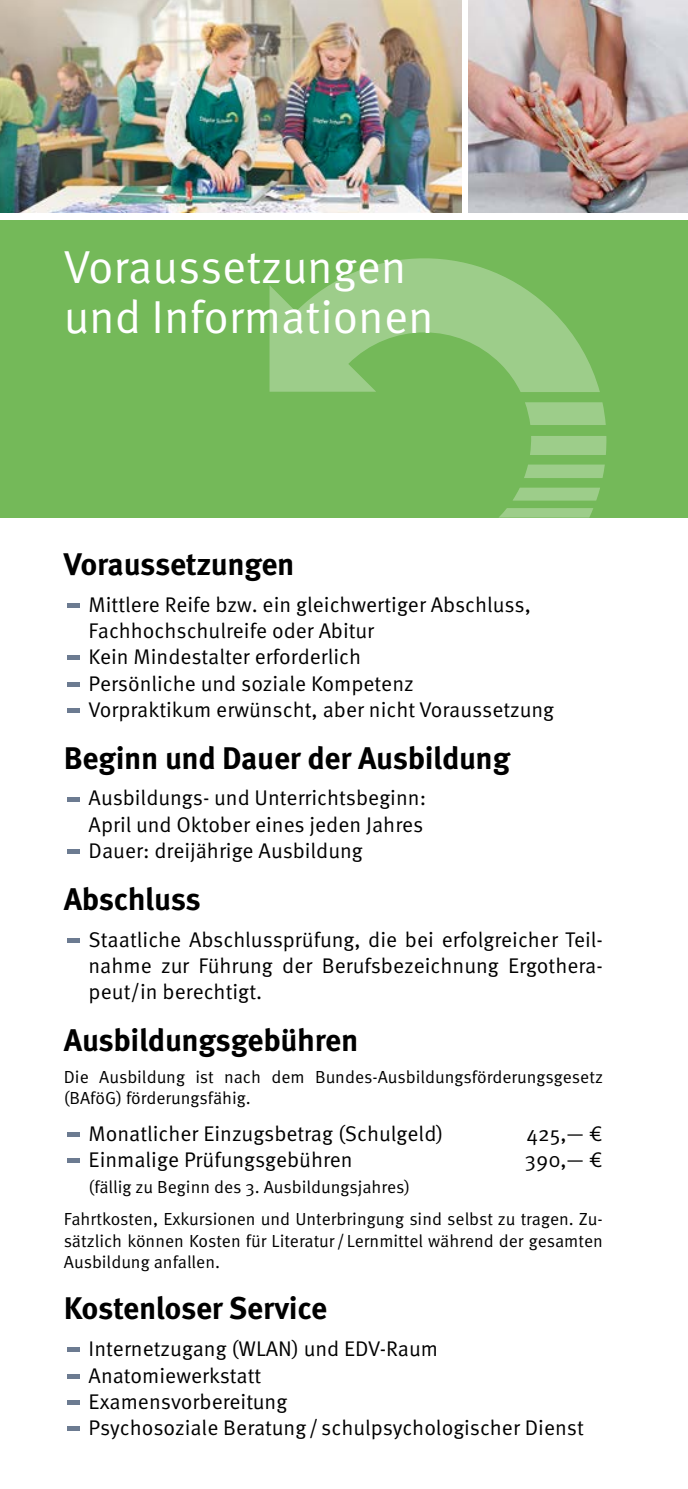
<style>
.page{position:relative;width:688px;height:1489px;background:#fff}
.page>*{position:absolute;margin:0;border:0;box-sizing:border-box;transform-origin:0 0}
.Text_8_5pt_Aufzählun{font:63.75px "Meta OT Norm";color:#6c7b91}
.Head_1_-_18_5pt{font:46.25px/50px "Meta OT Norm";color:#fff}
.Head_2_-_12_5pt{font:700 31.25px "Meta OT";letter-spacing:-.01em;color:#000}
.Text_8_5pt_Aufzählun-2{font:21.25px/26.2px "Meta OT Norm";color:#000}
.Text_7pt_Block{font:17.5px/21.2px "Meta OT Norm";color:#000}
.Text_8_5pt_Aufzählun-3{font:17.5px "Meta OT Norm";color:#000}
</style>
<div class="page">
<div style="left:0;top:220px;width:687px;height:297px;background:#74b959"></div>
<svg style="left:530px;top:436px;width:76px;height:19px"></svg>
<svg style="left:513px;top:487px;width:87px;height:13px"></svg>
<svg style="left:499px;top:508px;width:94px;height:9px"></svg>
<svg style="left:524px;top:464px;width:80px;height:14px"></svg>
<svg style="left:525px;top:402px;width:80px;height:23px;background:#9acb87"></svg>
<svg style="left:269px;top:258px;width:330px;height:134px;fill:#9dcd8a"></svg>
<img style="left:468px;top:0;width:219px;height:213px">
<img style="left:0;top:0;width:461px;height:213px">
<p class="Head_1_-_18_5pt" style="left:64px;top:242px;width:371px">Voraussetzungen und Informationen</p>
<p class="Head_2_-_12_5pt" style="left:64px;top:544px;width:232px">Voraussetzungen</p>
<p class="Text_8_5pt_Aufzählun" style="left:64px;top:562px;width:21px">-</p>
<p class="Text_8_5pt_Aufzählun-2" style="left:89px;top:591px;width:443px">Mittlere Reife bzw. ein gleichwertiger Abschluss,<br>Fachhochschulreife oder Abitur</p>
<p class="Text_8_5pt_Aufzählun" style="left:64px;top:614px;width:21px">-</p>
<p class="Text_8_5pt_Aufzählun-2" style="left:89px;top:644px;width:274px">Kein Mindestalter erforderlich</p>
<p class="Text_8_5pt_Aufzählun" style="left:64px;top:640px;width:21px">-</p>
<p class="Text_8_5pt_Aufzählun-2" style="left:89px;top:670px;width:327px">Persönliche und soziale Kompetenz</p>
<p class="Text_8_5pt_Aufzählun" style="left:64px;top:667px;width:21px">-</p>
<p class="Text_8_5pt_Aufzählun-2" style="left:89px;top:696px;width:467px">Vorpraktikum erwünscht, aber nicht Voraussetzung</p>
<p class="Head_2_-_12_5pt" style="left:64px;top:737px;width:448px">Beginn und Dauer der Ausbildung</p>
<p class="Text_8_5pt_Aufzählun" style="left:64px;top:755px;width:21px">-</p>
<p class="Text_8_5pt_Aufzählun-2" style="left:89px;top:785px;width:339px">Ausbildungs- und Unterrichtsbeginn:<br>April und Oktober eines jeden Jahres</p>
<p class="Text_8_5pt_Aufzählun" style="left:64px;top:808px;width:21px">-</p>
<p class="Text_8_5pt_Aufzählun-2" style="left:89px;top:837px;width:275px">Dauer: dreijährige Ausbildung</p>
<p class="Head_2_-_12_5pt" style="left:64px;top:879px;width:138px">Abschluss</p>
<p class="Text_8_5pt_Aufzählun" style="left:64px;top:896px;width:21px">-</p>
<p class="Text_8_5pt_Aufzählun-2" style="left:89px;top:926px;width:515px;text-align:justify">Staatliche Abschlussprüfung, die bei erfolgreicher Teil&shy;nahme zur Führung der Berufsbezeichnung Ergothera&shy;peut/in berechtigt.</p>
<p class="Head_2_-_12_5pt" style="left:64px;top:1020px;width:296px">Ausbildungsgebühren</p>
<p class="Text_7pt_Block" style="left:64px;top:1066px;width:540px">Die Ausbildung ist nach dem Bundes-Ausbildungsförderungsgesetz (BAföG) förderungsfähig.</p>
<p class="Text_8_5pt_Aufzählun" style="left:64px;top:1090px;width:21px">-</p>
<p class="Text_8_5pt_Aufzählun-2" style="left:89px;top:1120px;width:356px">Monatlicher Einzugsbetrag (Schulgeld)</p>
<p class="Text_8_5pt_Aufzählun-2" style="left:526px;top:1120px;width:78px">425,— €</p>
<p class="Text_8_5pt_Aufzählun" style="left:64px;top:1117px;width:21px">-</p>
<p class="Text_8_5pt_Aufzählun-2" style="left:89px;top:1146px;width:265px">Einmalige Prüfungsgebühren</p>
<p class="Text_8_5pt_Aufzählun-2" style="left:525px;top:1146px;width:79px">390,— €</p>
<p class="Text_8_5pt_Aufzählun-3" style="left:89px;top:1176px;width:323px">(fällig zu Beginn des 3. Ausbildungsjahres)</p>
<p class="Text_7pt_Block" style="left:64px;top:1208px;width:540px;text-align:justify">Fahrtkosten, Exkursionen und Unterbringung sind selbst zu tragen. Zu&shy;sätzlich können Kosten für Literatur / Lernmittel während der gesamten Ausbildung anfallen.</p>
<p class="Head_2_-_12_5pt" style="left:64px;top:1288px;width:265px">Kostenloser Service</p>
<p class="Text_8_5pt_Aufzählun" style="left:64px;top:1306px;width:21px">-</p>
<p class="Text_8_5pt_Aufzählun-2" style="left:89px;top:1335px;width:351px">Internetzugang (WLAN) und EDV-Raum</p>
<p class="Text_8_5pt_Aufzählun" style="left:64px;top:1332px;width:21px">-</p>
<p class="Text_8_5pt_Aufzählun-2" style="left:89px;top:1362px;width:174px">Anatomiewerkstatt</p>
<p class="Text_8_5pt_Aufzählun" style="left:64px;top:1358px;width:21px">-</p>
<p class="Text_8_5pt_Aufzählun-2" style="left:89px;top:1388px;width:200px">Examensvorbereitung</p>
<p class="Text_8_5pt_Aufzählun" style="left:64px;top:1385px;width:21px">-</p>
<p class="Text_8_5pt_Aufzählun-2" style="left:89px;top:1414px;width:496px">Psychosoziale Beratung/ schulpsychologischer Dienst</p>
</div>
